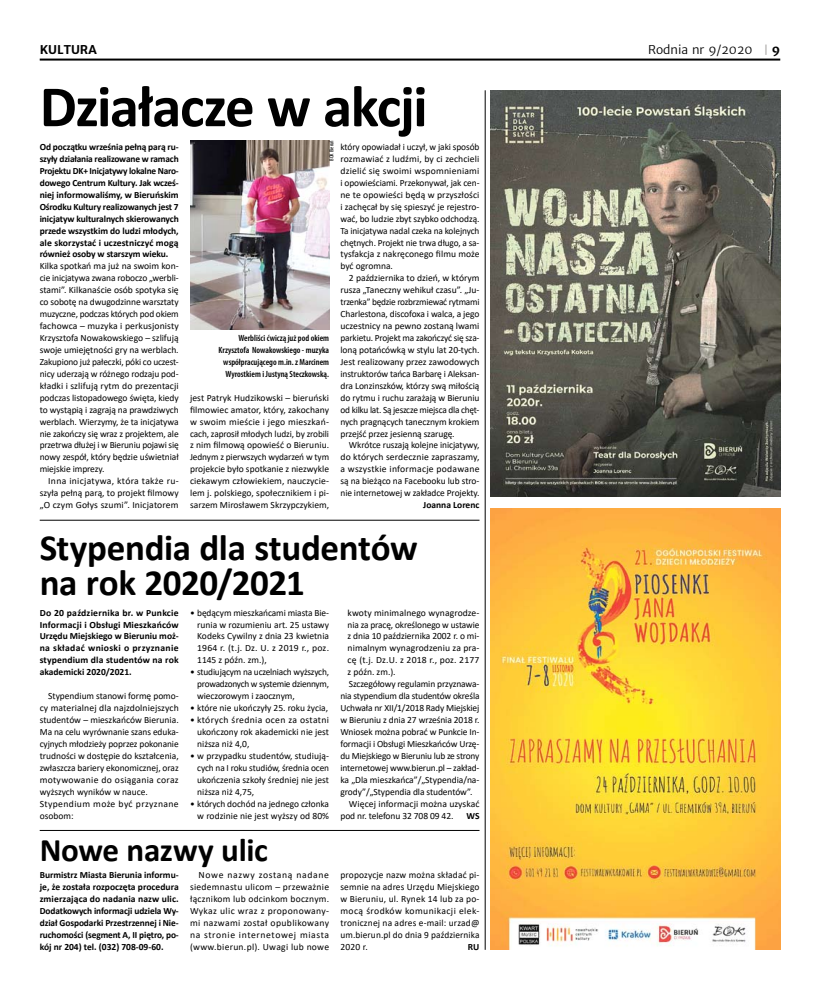
<style>
.page{position:relative;width:820px;height:993px;background:#fff}
.page>*{position:absolute;margin:0;border:0;box-sizing:border-box;transform-origin:0 0}
.t1{font:700 59px "Calibri";letter-spacing:-.03em;color:#000}
.t2{font:700 37px/35px "Calibri";letter-spacing:-.01em;color:#000}
.t3{font:700 33px "Calibri";letter-spacing:-.005em;color:#000}
.t4{font:12px "Merriweather Sans";color:#000}
.t5{font:700 12px "Merriweather Sans";color:#000}
.t6{font:9.5px/11.9px "Calibri";letter-spacing:-.005em;color:#000;text-align:justify}
.t7{font:700 9.5px/11.9px "Calibri";letter-spacing:-.005em;color:#000;text-align:justify}
.t8{font:9.5px "Calibri";letter-spacing:.015em;color:#000}
.t9{font:600 condensed 9px/11.9px "Myriad Pro";color:#000;text-align:right}
.t10{font:condensed 6px "Myriad Pro";color:#000}
.s1{font-family:"DIN Pro";color:#999694}
.s2{font-weight:700}
</style>
<div class="page">
<hr style="left:40px;top:59px;width:740px;height:2px;background:#000">
<img style="left:490px;top:508px;width:290px;height:441px">
<img style="left:490px;top:90px;width:290px;height:406px">
<hr style="left:40px;top:830px;width:439px;height:1px;background:#000">
<hr style="left:40px;top:520px;width:439px;height:1px;background:#000">
<hr style="left:485px;top:90px;width:1px;height:859px;background:#000">
<img style="left:190px;top:140px;width:139px;height:189px">
<p class="t5" style="left:40px;top:43px;width:58px">KULTURA</p>
<p class="t4" style="left:648px;top:43px;width:134px">Rodnia nr 9/2020 <span class="s1">|</span> <span class="s2">9</span></p>
<h1 class="t1" style="left:40px;top:65px;width:389px">Działacze w akcji</h1>
<p class="t7" style="left:40px;top:141px;width:140px">Od początku września pełną parą ru&shy;szyły działania realizowane w ramach Projektu DK+ Inicjatywy lokalne Naro&shy;dowego Centrum Kultury. Jak wcześ&shy;niej informowaliśmy, w Bieruńskim Ośrodku Kultury realizowanych jest 7 inicjatyw kulturalnych skierowanych przede wszystkim do ludzi młodych, ale skorzystać i uczestniczyć mogą również osoby w starszym wieku.</p>
<p class="t6" style="left:40px;top:260px;width:140px">Kilka spotkań ma już na swoim kon&shy;cie inicjatywa zwana roboczo „werbli&shy;stami”. Kilkanaście osób spotyka się co sobotę na dwugodzinne warsztaty muzyczne, podczas których pod okiem fachowca – muzyka i perkusjonisty Krzysztofa Nowakowskiego – szlifują swoje umiejętności gry na werblach.<br>Zakupiono już pałeczki, póki co uczest&shy;nicy uderzają w różnego rodzaju pod&shy;kładki i szlifują rytm do prezentacji podczas listopadowego święta, kiedy to wystąpią i zagrają na prawdziwych werblach. Wierzymy, że ta inicjatywa nie zakończy się wraz z projektem, ale przetrwa dłużej i w Bieruniu pojawi się nowy zespół, który będzie uświetniał miejskie imprezy.</p>
<p class="t6" style="left:40px;top:474px;width:140px;text-indent:9px">Inna inicjatywa, która także ru&shy;szyła pełną parą, to projekt filmowy „O czym Gołys szumi”. Inicjatorem</p>
<p class="t10" style="left:328px;top:161px;width:22px;rotate:-90deg">BOK Bieruń</p>
<p class="t6" style="left:340px;top:141px;width:140px">który opowiadał i uczył, w jaki sposób rozmawiać z ludźmi, by ci zechcieli dzielić się swoimi wspomnieniami i opowieściami. Przekonywał, jak cen&shy;ne te opowieści będą w przyszłości i zachęcał by się spieszyć je rejestro&shy;wać, bo ludzie zbyt szybko odchodzą.<br>Ta inicjatywa nadal czeka na kolejnych chętnych. Projekt nie trwa długo, a sa&shy;tysfakcja z nakręconego filmu może być ogromna.</p>
<p class="t6" style="left:340px;top:272px;width:140px;text-indent:9px">2 października to dzień, w którym rusza „Taneczny wehikuł czasu”. „Ju&shy;trzenka” będzie rozbrzmiewać rytmami Charlestona, discofoxa i walca, a jego uczestnicy na pewno zostaną lwami parkietu. Projekt ma zakończyć się sza&shy;loną potańcówką w stylu lat 20-tych.<br>Jest realizowany przez zawodowych instruktorów tańca Barbarę i Aleksan&shy;dra Lonzinszków, którzy swą miłością do rytmu i ruchu zarażają w Bieruniu od kilku lat. Są jeszcze miejsca dla chęt&shy;nych pragnących tanecznym krokiem przejść przez jesienną szarugę.</p>
<p class="t6" style="left:340px;top:439px;width:140px;text-indent:9px">Wkrótce ruszają kolejne inicjatywy, do których serdecznie zapraszamy, a wszystkie informacje podawane są na bieżąco na Facebooku lub stro&shy;nie internetowej w zakładce Projekty.</p>
<p class="t7" style="left:423px;top:498px;width:58px">Joanna Lorenc</p>
<p class="t9" style="left:218px;top:332px;width:112px">Werbliści ćwiczą już pod okiem Krzysztofa Nowakowskiego - muzyka współpracującego m.in. z Marcinem Wyrostkiem i Justyną Steczkowską.</p>
<p class="t6" style="left:190px;top:391px;width:140px">jest Patryk Hudzikowski – bieruński filmowiec amator, który, zakochany w swoim mieście i jego mieszkań&shy;cach, zaprosił młodych ludzi, by zrobili z nim filmową opowieść o Bieruniu.<br>Jednym z pierwszych wydarzeń w tym projekcie było spotkanie z niezwykle ciekawym człowiekiem, nauczycie&shy;lem j. polskiego, społecznikiem i pi&shy;sarzem Mirosławem Skrzypczykiem,</p>
<h2 class="t2" style="left:40px;top:529px;width:379px">Stypendia dla studentów na rok 2020/2021</h2>
<p class="t7" style="left:40px;top:606px;width:140px">Do 20 października br. w Punkcie Informacji i Obsługi Mieszkańców Urzędu Miejskiego w Bieruniu moż&shy;na składać wnioski o przyznanie stypendium dla studentów na rok akademicki 2020/2021.</p>
<p class="t6" style="left:40px;top:689px;width:140px;text-align:left;text-indent:9px">Stypendium stanowi formę pomo&shy;cy materialnej dla najzdolniejszych studentów – mieszkańców Bierunia.<br>Ma na celu wyrównanie szans eduka&shy;cyjnych młodzieży poprzez pokonanie trudności w dostępie do kształcenia, zwłaszcza bariery ekonomicznej, oraz motywowanie do osiągania coraz wyższych wyników w nauce.<br>Stypendium może być przyznane osobom:</p>
<p class="t6" style="left:197px;top:606px;width:133px;text-indent:-7px">• będącym mieszkańcami miasta Bie&shy;runia w rozumieniu art. 25 ustawy Kodeks Cywilny z dnia 23 kwietnia 1964 r. (t.j. Dz. U. z 2019 r., poz.<br>1145 z późn. zm.),</p>
<p class="t6" style="left:197px;top:665px;width:133px;text-indent:-7px">• studiującym na uczelniach wyższych, prowadzonych w systemie dziennym, wieczorowym i zaocznym,</p>
<p class="t6" style="left:190px;top:701px;width:139px">• które nie ukończyły 25. roku życia,</p>
<p class="t6" style="left:197px;top:713px;width:133px;text-indent:-7px">• których średnia ocen za ostatni ukończony rok akademicki nie jest niższa niż 4,0,</p>
<p class="t6" style="left:197px;top:749px;width:133px;text-indent:-7px">• w przypadku studentów, studiują&shy;cych na I roku studiów, średnia ocen ukończenia szkoły średniej nie jest niższa niż 4,75,</p>
<p class="t6" style="left:190px;top:797px;width:140px;text-align:right">• których dochód na jednego członka w rodzinie nie jest wyższy od 80%</p>
<h3 class="t3" style="left:40px;top:826px;width:230px">Nowe nazwy ulic</h3>
<p class="t6" style="left:347px;top:606px;width:133px">kwoty minimalnego wynagrodze-</p>
<p class="t6" style="left:347px;top:618px;width:133px">nia za pracę, określonego w ustawie</p>
<p class="t6" style="left:347px;top:630px;width:133px">z dnia 10 października 2002 r. o mi-</p>
<p class="t6" style="left:347px;top:641px;width:133px">nimalnym wynagrodzeniu za pra-</p>
<p class="t8" style="left:347px;top:653px;width:133px">cę (t.j. Dz.U. z 2018 r., poz. 2177</p>
<p class="t6" style="left:347px;top:665px;width:50px">z późn. zm.).</p>
<p class="t6" style="left:349px;top:677px;width:132px">Szczegółowy regulamin przyznawa-</p>
<p class="t6" style="left:340px;top:689px;width:140px">nia stypendium dla studentów określa</p>
<p class="t6" style="left:340px;top:701px;width:140px">Uchwała nr XII/1/2018 Rady Miejskiej</p>
<p class="t6" style="left:340px;top:713px;width:140px">w Bieruniu z dnia 27 września 2018 r.</p>
<p class="t6" style="left:340px;top:725px;width:140px">Wniosek można pobrać w Punkcie In-</p>
<p class="t6" style="left:340px;top:737px;width:140px">formacji i Obsługi Mieszkańców Urzę-</p>
<p class="t6" style="left:340px;top:749px;width:140px">du Miejskiego w Bieruniu lub ze strony</p>
<p class="t6" style="left:340px;top:761px;width:140px">internetowej www.bierun.pl – zakład-</p>
<p class="t6" style="left:340px;top:773px;width:140px">ka „Dla mieszkańca”/„Stypendia/na-</p>
<p class="t6" style="left:340px;top:785px;width:134px">grody”/„Stypendia dla studentów”.</p>
<p class="t6" style="left:349px;top:797px;width:132px">Więcej informacji można uzyskać</p>
<p class="t6" style="left:340px;top:808px;width:114px">pod nr. telefonu 32 708 09 42.</p>
<p class="t7" style="left:466px;top:809px;width:15px">WS</p>
<p class="t7" style="left:40px;top:868px;width:140px">Burmistrz Miasta Bierunia informu&shy;je, że została rozpoczęta procedura zmierzająca do nadania nazw ulic.<br>Dodatkowych informacji udziela Wy&shy;dział Gospodarki Przestrzennej i Nie&shy;ruchomości (segment A, II piętro, po&shy;kój nr 204) tel. (032) 708-09-60.</p>
<p class="t6" style="left:190px;top:868px;width:140px;text-indent:9px">Nowe nazwy zostaną nadane siedemnastu ulicom – przeważnie łącznikom lub odcinkom bocznym.<br>Wykaz ulic wraz z proponowany&shy;mi nazwami został opublikowany na stronie internetowej miasta (www.bierun.pl). Uwagi lub nowe</p>
<p class="t6" style="left:340px;top:868px;width:140px">propozycje nazw można składać pi&shy;semnie na adres Urzędu Miejskiego w Bieruniu, ul. Rynek 14 lub za po&shy;mocą środków komunikacji elek&shy;tronicznej na adres e-mail: urzad@ um.bierun.pl do dnia 9 października 2020 r.</p>
<p class="t7" style="left:467px;top:940px;width:13px">RU</p>
</div>
